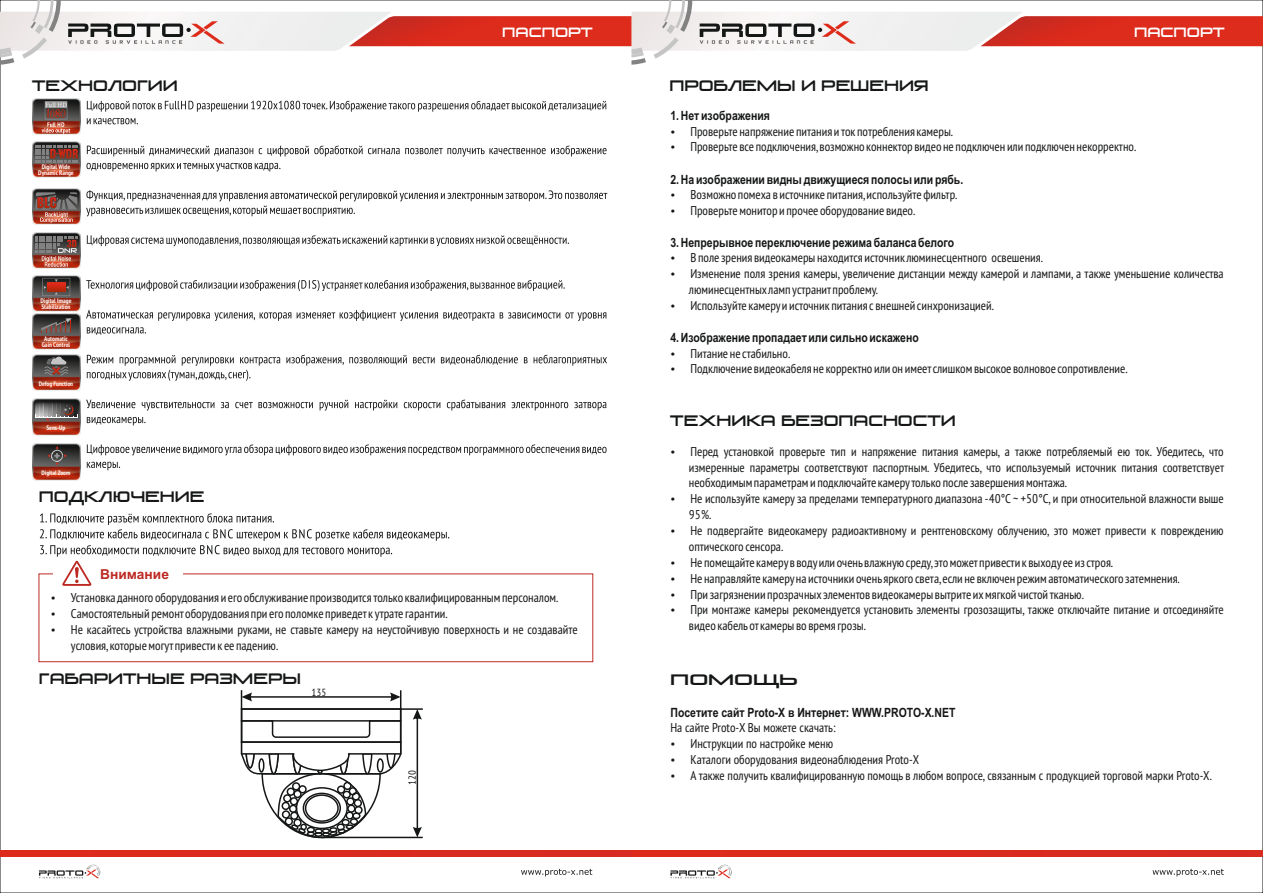
<style>
.page{position:relative;width:1263px;height:893px;background:#fff}
.page>*{position:absolute;margin:0;border:0;box-sizing:border-box;transform-origin:0 0}
.t1{font:14.4px "Venus Rising";color:#151616}
.t2{font:14.4px "Venus Rising";color:#151616;scale:1.27 1}
.t3{font:700 13.8px "Arial";color:#bd2a23}
.t4{font:condensed 12.75px/15.9px "PT Sans";color:#151616}
.t5{font:700 12.75px "Arial Narrow";color:#151616}
.t6{font:12.75px "Venus Rising";color:#fff}
.t7{font:condensed 10.35px "PT Sans";color:#151616}
.t8{font:700 condensed 6.45px/5.7px "PT Sans";color:#fff;text-align:center}
.t9{font:700 condensed 6.3px "PT Sans";color:#fff}
.t10{font:6.3px "Sylfaen";color:#fff}
</style>
<div class="page">
<div style="left:631px;top:851px;width:632px;height:6px;background:#db2b1f"></div>
<svg style="left:1152px;top:869px;width:72px;height:7px"></svg>
<svg style="left:670px;top:864px;width:62px;height:14px"></svg>
<div style="left:0;top:851px;width:631px;height:6px;background:#db2b1f"></div>
<svg style="left:521px;top:869px;width:71px;height:7px"></svg>
<svg style="left:39px;top:864px;width:62px;height:14px"></svg>
<svg style="left:0;top:0;width:1263px;height:65px"></svg>
<div style="left:39px;top:574px;width:554px;height:88px;border:1px solid #bd2a23"></div>
<svg style="left:40px;top:513px;width:409px;height:73px"></svg>
<img style="left:32px;top:141px;width:49px;height:37px">
<svg style="left:35px;top:145px;width:43px;height:17px"></svg>
<img style="left:32px;top:189px;width:49px;height:36px">
<svg style="left:36px;top:192px;width:41px;height:31px"></svg>
<img style="left:32px;top:232px;width:49px;height:37px">
<svg style="left:35px;top:236px;width:42px;height:31px"></svg>
<img style="left:32px;top:99px;width:49px;height:36px">
<svg style="left:42px;top:101px;width:28px;height:33px"></svg>
<img style="left:32px;top:275px;width:49px;height:36px">
<svg style="left:42px;top:278px;width:28px;height:18px"></svg>
<img style="left:32px;top:313px;width:49px;height:36px">
<svg style="left:41px;top:318px;width:31px;height:15px"></svg>
<img style="left:32px;top:354px;width:49px;height:37px">
<svg style="left:45px;top:357px;width:23px;height:18px"></svg>
<img style="left:32px;top:444px;width:49px;height:36px">
<svg style="left:47px;top:446px;width:20px;height:19px"></svg>
<img style="left:32px;top:399px;width:49px;height:36px">
<svg style="left:35px;top:402px;width:43px;height:18px"></svg>
<svg style="left:86px;top:101px;width:521px;height:310px"></svg>
<svg style="left:87px;top:417px;width:520px;height:53px"></svg>
<hr style="left:321px;top:837px;width:102px;height:1px;background:#151616">
<hr style="left:401px;top:708px;width:22px;height:2px;background:#151616">
<svg style="left:413px;top:709px;width:9px;height:128px"></svg>
<svg style="left:240px;top:690px;width:162px;height:149px"></svg>
<p class="t1" style="left:32px;top:80px;width:147px">ТЕХНОЛОГИИ</p>
<p class="t10" style="left:46px;top:103px;width:23px">Full HD</p>
<p class="t8" style="left:38px;top:165px;width:37px">Digital Wide<br>Dynamic Range</p>
<p class="t8" style="left:40px;top:299px;width:33px;text-align:left">Digital Image<br>Stabilization</p>
<p class="t8" style="left:42px;top:337px;width:30px">Automatic<br>Gain Control</p>
<p class="t9" style="left:39px;top:381px;width:36px">Defog Function</p>
<p class="t8" style="left:46px;top:425px;width:21px">Sens-Up</p>
<p class="t6" style="left:502px;top:27px;width:92px">паспорт</p>
<p class="t6" style="left:1134px;top:27px;width:92px">паспорт</p>
<p class="t1" style="left:669px;top:80px;width:261px">Проблемы и решения</p>
<p class="t5" style="left:670px;top:111px;width:101px">1. Нет изображения</p>
<p class="t4" style="left:670px;top:124px;width:284px">• Проверьте напряжение питания и ток потребления камеры.</p>
<p class="t4" style="left:670px;top:140px;width:467px">• Проверьте все подключения,возможно коннектор видео не подключен или подключен некорректно.</p>
<p class="t5" style="left:670px;top:174px;width:294px">2. На изображении видны движущиеся полосы или рябь.</p>
<p class="t4" style="left:670px;top:188px;width:288px">• Возможно помеха в источнике питания,используйте фильтр.</p>
<p class="t4" style="left:670px;top:204px;width:246px">• Проверьте монитор и прочее оборудование видео.</p>
<p class="t5" style="left:670px;top:238px;width:285px">3. Непрерывное переключение режима баланса белого</p>
<p class="t4" style="left:670px;top:251px;width:374px">• В поле зрения видеокамеры находится источник люминесцентного освешения.</p>
<p class="t4" style="left:689px;top:267px;width:536px;text-indent:-18px">• Изменение поля зрения камеры, увеличение дистанции между камерой и лампами, а также уменьшение количества люминесцентныхламп устранитпроблему.</p>
<p class="t4" style="left:670px;top:299px;width:325px">• Используйте камеруи источник питания с внешней синхронизацией.</p>
<p class="t5" style="left:670px;top:333px;width:250px">4. Изображение пропадает или сильно искажено</p>
<p class="t4" style="left:670px;top:346px;width:121px">• Питание не стабильно.</p>
<p class="t4" style="left:670px;top:362px;width:458px">• Подключение видеокабеля не корректно или он имеетслишком высокое волновое сопротивление.</p>
<p class="t1" style="left:670px;top:415px;width:287px">Техника бе3опасности</p>
<p class="t9" style="left:42px;top:471px;width:30px">Digital Zoom</p>
<p class="t1" style="left:39px;top:491px;width:167px">подключение</p>
<p class="t3" style="left:100px;top:569px;width:70px">Внимание</p>
<p class="t4" style="left:51px;top:591px;width:509px">• Установка данного оборудования и его обслуживание производится только квалифицированным персоналом.</p>
<p class="t4" style="left:51px;top:607px;width:398px">• Самостоятельный ремонтоборудования при его поломке приведетк утрате гарантии.</p>
<p class="t4" style="left:71px;top:623px;width:508px;text-indent:-20px">• Не касайтесь устройства влажными руками, не ставьте камеру на неустойчивую поверхность и не создавайте условия,которые могутпривести к ее падению.</p>
<p class="t1" style="left:39px;top:673px;width:263px">Габаритные ра3меры</p>
<p class="t7" style="left:312px;top:688px;width:16px">135</p>
<p class="t7" style="left:408px;top:785px;width:16px;rotate:-90deg">120</p>
<p class="t4" style="left:689px;top:445px;width:537px;text-align:justify;text-indent:-18px">• Перед установкой проверьте тип и напряжение питания камеры, а также потребляемый ею ток. Убедитесь, что измеренные параметры соответствуют паспортным. Убедитесь, что используемый источник питания соответствует необходимым параметрам и подключайте камерутолько после завершения монтажа.</p>
<p class="t4" style="left:689px;top:492px;width:536px;text-indent:-18px">• Не используйте камеру за пределами температурного диапазона -40°С ~ +50°С, и при относительной влажности выше<br>95%.</p>
<p class="t4" style="left:689px;top:524px;width:536px;text-indent:-18px">• Не подвергайте видеокамеру радиоактивному и рентгеновскому облучению, это может привести к повреждению оптического сенсора.</p>
<p class="t4" style="left:670px;top:556px;width:444px">• Не помещайте камерув водуили оченьвлажную среду,это можетпривести к выходуее из строя.</p>
<p class="t4" style="left:670px;top:572px;width:511px">• Не направляйте камеруна источники оченьяркого света,если не включен режим автоматического затемнения.</p>
<p class="t4" style="left:670px;top:587px;width:415px">• При загрязнении прозрачныхэлементов видеокамеры вытрите ихмягкой чистой тканью.</p>
<p class="t4" style="left:689px;top:603px;width:536px;text-indent:-18px">• При монтаже камеры рекомендуется установить элементы грозозащиты, также отключайте питание и отсоединяйте видео кабельоткамеры во время грозы.</p>
<p class="t2" style="left:670px;top:674px;width:102px">помощь</p>
<p class="t5" style="left:670px;top:707px;width:286px">Посетите сайт Proto-X в Интернет: WWW.PROTO-X.NET</p>
<p class="t4" style="left:670px;top:721px;width:167px">На сайте Proto-X Вы можете скачать:</p>
<p class="t4" style="left:670px;top:737px;width:164px">• Инструкции по настройке меню</p>
<p class="t4" style="left:670px;top:753px;width:250px">• Каталоги оборудования видеонаблюдения Proto-X</p>
<p class="t4" style="left:670px;top:768px;width:543px">• А также получить квалифицированную помощь в любом вопросе, связанным с продукцией торговой марки Proto-X.</p>
</div>
